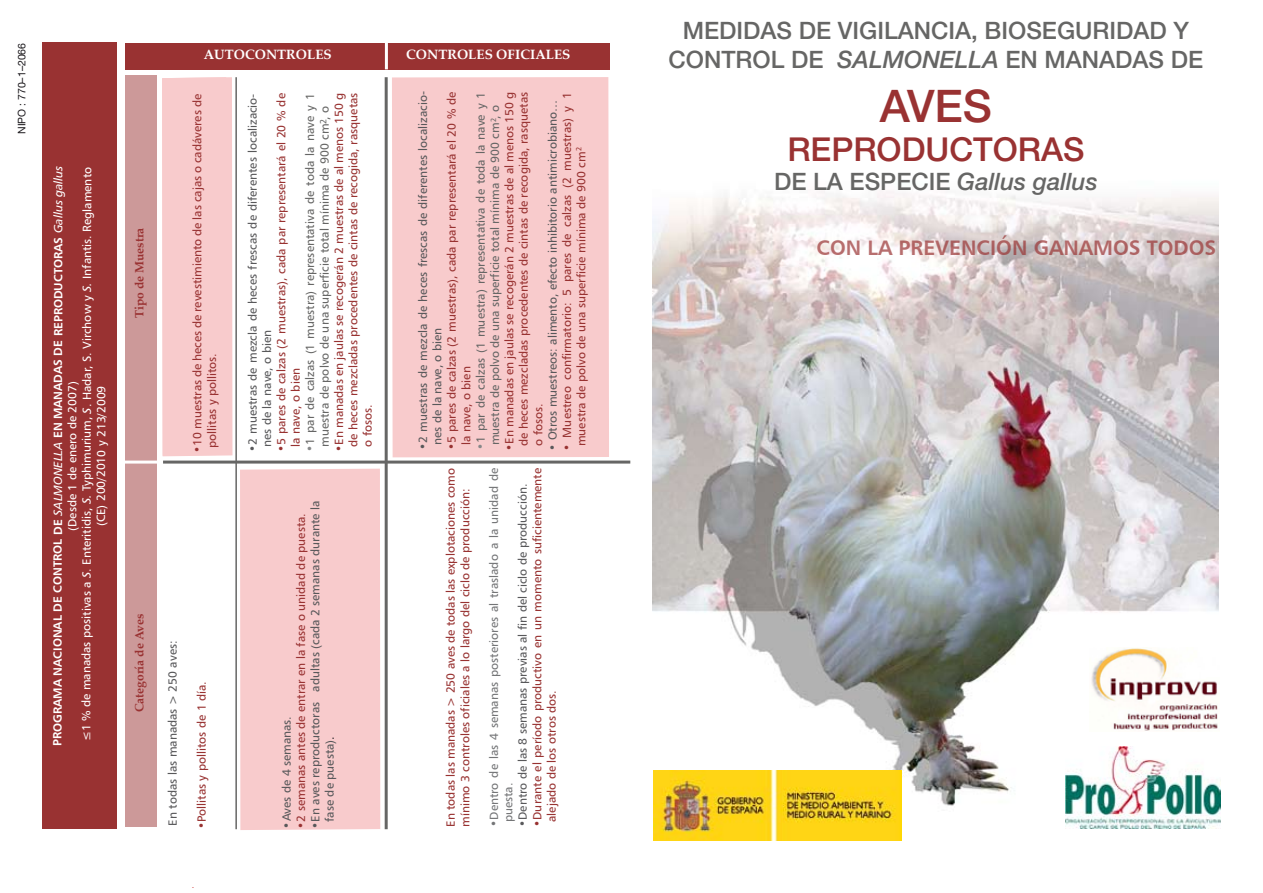
<style>
.page{position:relative;width:1263px;height:893px;background:#fff}
.page>*{position:absolute;margin:0;border:0;box-sizing:border-box;transform-origin:0 0}
.t1{font:500 45px "Helvetica Neue LT Std";color:#993232}
.t2{font:500 33px "Helvetica Neue LT Std";color:#993232}
.t3{font:500 24px/28.8px "Helvetica Neue LT Std";color:#666665;text-align:center}
.t4{font:italic 500 24px "Helvetica Neue LT Std";color:#666665}
.t5{font:21px "Humanist 777 BT Bold B";color:rgb(153 50 50/.7)}
.t6{font:700 13.5px "Palatino Linotype";color:#fff}
.t7{font:12px/14.4px "Humanist 777 BT Roman B";color:#983231}
.t8{font:12px/14.4px "Humanist 777 BT Roman B";color:#58585a}
.t9{font:12px/14.4px "Humanist 777 BT Roman B";color:#fff;text-align:center}
.t10{font:12px/14.4px "Humanist 777 BT Roman B";color:#666665}
.t11{font:12px/14.4px "Humanist 777 BT Roman B";color:#993232}
.t12{font:12px/14.4px "Humanist 777 BT Roman B";color:#747577}
.t13{font:700 12px "Palatino Linotype";color:#993232}
.t14{font:10.5px "Helvetica Neue LT Std";color:#1a171b}
.t15{font:9px "Humanist 777 BT Roman B";color:#cb3333}
.s1{font-family:"Humanist 777 BT Bold B"}
.s2{font-family:"Humanist 777 BT Italic B"}
.s3{color:#878889}
.s4{color:#1a171b}
.s5{font-style:italic}
.s6{font-style:normal}
</style>
<div class="page">
<img style="left:653px;top:191px;width:565px;height:633px">
<div style="left:240px;top:469px;width:140px;height:361px;background:#f8cbcc"></div>
<div style="left:162px;top:77px;width:70px;height:379px;background:#f8cbcc"></div>
<div style="left:392px;top:77px;width:217px;height:380px;background:#f8cbcc"></div>
<div style="left:42px;top:42px;width:75px;height:787px;background:#993232"></div>
<div style="left:125px;top:43px;width:484px;height:27px;background:#993232"></div>
<div style="left:125px;top:75px;width:32px;height:752px;background:#c99"></div>
<hr style="left:385px;top:43px;width:3px;height:26px;background:#fff">
<hr style="left:124px;top:461px;width:33px;height:3px;background:#fff">
<hr style="left:163px;top:461px;width:467px;height:3px;background:#666665">
<hr style="left:385px;top:77px;width:3px;height:752px;background:#666665">
<hr style="left:235px;top:77px;width:2px;height:752px;background:#666665">
<img style="left:1066px;top:746px;width:154px;height:83px">
<img style="left:1089px;top:647px;width:129px;height:84px">
<img style="left:653px;top:771px;width:249px;height:69px">
<svg style="left:491px;top:118px;width:5px;height:3px"></svg>
<svg style="left:576px;top:147px;width:5px;height:4px"></svg>
<p class="t14" style="left:15px;top:134px;width:93px;rotate:-90deg">NIPO : 770–1–2066</p>
<p class="t9" style="left:50px;top:746px;width:582px;rotate:-90deg"><span class="s1">PROGRAMA NACIONAL DE CONTROL DE</span> <span class="s2">SALMONELLA</span> <span class="s1">EN MANADAS DE REPRODUCTORAS</span> <span class="s2">Gallus gallus </span>(Desde 1 de enero de 2007)<br>≤1 % de manadas positivas a <span class="s2">S</span>. Enteritidis, <span class="s2">S.</span> Typhimurium, <span class="s2">S</span>. Hadar, S. Virchow y <span class="s2">S.</span> Infantis. Reglamento (CE) 200/2010 y 213/2009</p>
<p class="t13" style="left:131px;top:318px;width:92px;rotate:-90deg">Tipo de Muestra</p>
<p class="t13" style="left:131px;top:712px;width:100px;rotate:-90deg">Categoría de Aves</p>
<p class="t8" style="left:165px;top:825px;width:186px;rotate:-90deg">En todas las manadas &gt; 250 aves:</p>
<p class="t6" style="left:204px;top:45px;width:129px">AUTOCONTROLES</p>
<p class="t6" style="left:406px;top:45px;width:166px">CONTROLES OFICIALES</p>
<p class="t8" style="left:416px;top:445px;width:355px;text-indent:-5px;rotate:-90deg">•2 muestras de mezcla de heces frescas de diferentes localizacio&shy;nes de la nave, o bien</p>
<p class="t7" style="left:444px;top:445px;width:355px;text-indent:-5px;rotate:-90deg">•5 pares de calzas (2 muestras), cada par representará el 20 % de la nave, o bien</p>
<p class="t10" style="left:473px;top:445px;width:355px;text-indent:-5px;rotate:-90deg"><span class="s3">•</span>1 par de calzas (1 muestra) representativa de toda la nave y 1 muestra de polvo de una superficie total mínima de 900 cm , o</p>
<p class="t7" style="left:502px;top:446px;width:355px;text-align:justify;text-indent:-5px;rotate:-90deg">•En manadas en jaulas se recogerán 2 muestras de al menos 150 g de heces mezcladas procedentes de cintas de recogida, rasquetas o fosos.</p>
<p class="t8" style="left:545px;top:451px;width:353px;rotate:-90deg">• Otros muestreos: alimento, efecto inhibitorio antimicrobiano…</p>
<p class="t7" style="left:560px;top:446px;width:355px;text-indent:-5px;rotate:-90deg">• Muestreo confirmatorio: 5 pares de calzas (2 muestras) y 1 muestra de polvo de una superficie mínima de 900 cm</p>
<p class="t8" style="left:245px;top:447px;width:355px;text-indent:-5px;rotate:-90deg">•2 muestras de mezcla de heces frescas de diferentes localizacio&shy;nes de la nave, o bien</p>
<p class="t7" style="left:274px;top:447px;width:355px;text-indent:-5px;rotate:-90deg">•5 pares de calzas (2 muestras), cada par representará el 20 % de la nave, o bien</p>
<p class="t10" style="left:303px;top:447px;width:355px;text-indent:-5px;rotate:-90deg"><span class="s3">•</span>1 par de calzas (1 muestra) representativa de toda la nave y 1 muestra de polvo de una superficie total mínima de 900 cm , o</p>
<p class="t7" style="left:331px;top:447px;width:355px;text-align:justify;text-indent:-5px;rotate:-90deg">•En manadas en jaulas se recogerán 2 muestras de al menos 150 g de heces mezcladas procedentes de cintas de recogida, rasquetas o fosos.</p>
<p class="t11" style="left:190px;top:448px;width:355px;text-indent:-5px;rotate:-90deg">•10 muestras de heces de revestimiento de las cajas o cadáveres de pollitas y pollitos.</p>
<p class="t7" style="left:194px;top:829px;width:149px;rotate:-90deg">•Pollitas y pollitos de 1 día.</p>
<p class="t8" style="left:308px;top:822px;width:323px;text-indent:-7px;rotate:-90deg">•En aves reproductoras adultas (cada 2 semanas durante la fase de puesta)<span class="s4">.</span></p>
<p class="t11" style="left:293px;top:829px;width:317px;rotate:-90deg">•2 semanas antes de entrar en la fase o unidad de puesta.</p>
<p class="t8" style="left:279px;top:828px;width:114px;rotate:-90deg">•Aves de 4 semanas.</p>
<p class="t7" style="left:443px;top:827px;width:360px;rotate:-90deg">En todas las manadas &gt; 250 aves de todas las explotaciones como mínimo 3 controles oficiales a lo largo del ciclo de producción:</p>
<p class="t12" style="left:487px;top:822px;width:356px;text-indent:-4px;rotate:-90deg">•Dentro de las 4 semanas posteriores al traslado a la unidad de puesta.</p>
<p class="t7" style="left:530px;top:822px;width:355px;text-indent:-5px;rotate:-90deg">•Durante el período productivo en un momento suficientemente alejado de los otros dos.</p>
<p class="t8" style="left:515px;top:827px;width:344px;rotate:-90deg">•Dentro de las 8 semanas previas al fin del ciclo de producción.</p>
<p class="t15" style="left:192px;top:879px;width:4px">.</p>
<p class="t3" style="left:668px;top:16px;width:536px">MEDIDAS DE VIGILANCIA, BIOSEGURIDAD Y<br>CONTROL DE <span class="s5">SALMONELLA</span> EN MANADAS DE</p>
<p class="t1" style="left:880px;top:79px;width:114px">AVES</p>
<p class="t2" style="left:787px;top:130px;width:299px">REPRODUCTORAS</p>
<p class="t4" style="left:774px;top:167px;width:325px"><span class="s6">DE LA ESPECIE</span> Gallus gallus</p>
<p class="t5" style="left:816px;top:235px;width:401px">CON LA PREVENCIÓN GANAMOS TODOS</p>
</div>
